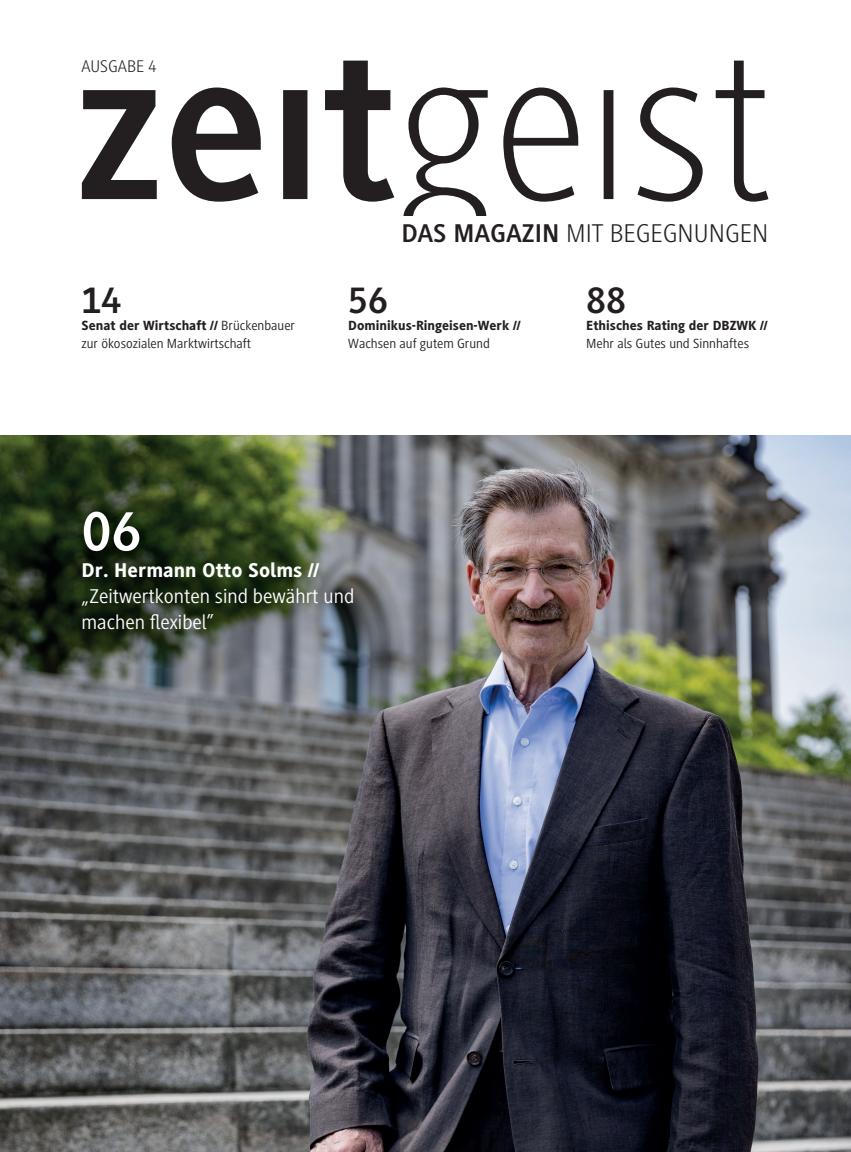
<style>
.page{position:relative;width:851px;height:1152px;background:#fff}
.page>*{position:absolute;margin:0;border:0;box-sizing:border-box;transform-origin:0 0}
.t1{font:100 217px "Generis Sans Std";color:#231f20}
.t2{font:700 58.12px "Generis Sans Std";color:#fff}
.t3{font:700 38.75px "Generis Sans Std";color:#231f20}
.t4{font:300 26.62px "Generis Sans Std";color:#231f20}
.t5{font:20.62px/26.2px "Generis Sans Std";color:#fff}
.t6{font:800 20.62px "Generis Sans Std";color:#fff}
.t7{font:300 17.5px "Generis Sans Std";color:#231f20}
.t8{font:13.75px/17.5px "Generis Sans Std";color:#231f20}
.t9{font:800 13.75px "Generis Sans Std";color:#231f20}
.s1{font-weight:700}
.s2{font-weight:800}
</style>
<div class="page">
<img style="left:0;top:435px;width:850px;height:717px">
<img style="left:60px;top:489px;width:330px;height:178px">
<h1 class="t1" style="left:76px;top:10px;width:698px"><span class="s1">zeit</span>geist</h1>
<h3 class="t3" style="left:81px;top:279px;width:41px">14</h3>
<p class="t8" style="left:81px;top:317px;width:215px"><span class="s2">Senat der Wirtschaft //</span> Brückenbauer zur ökosozialen Marktwirtschaft</p>
<p class="t7" style="left:81px;top:57px;width:76px">AUSGABE 4</p>
<h3 class="t4" style="left:401px;top:219px;width:368px"><span class="s1">DAS MAGAZIN</span> MIT BEGEGNUNGEN</h3>
<h3 class="t3" style="left:586px;top:279px;width:41px">88</h3>
<p class="t9" style="left:586px;top:318px;width:183px">Ethisches Rating der DBZWK //</p>
<p class="t8" style="left:586px;top:335px;width:164px">Mehr als Gutes und Sinnhaftes</p>
<h3 class="t3" style="left:348px;top:279px;width:41px">56</h3>
<p class="t9" style="left:348px;top:318px;width:174px">Dominikus-Ringeisen-Werk //</p>
<p class="t8" style="left:348px;top:335px;width:143px">Wachsen auf gutem Grund</p>
<h2 class="t2" style="left:82px;top:499px;width:61px">06</h2>
<h3 class="t6" style="left:82px;top:558px;width:239px">Dr. Hermann Otto Solms //</h3>
<h3 class="t5" style="left:82px;top:583px;width:274px">„Zeitwertkonten sind bewährt und machen flexibel”</h3>
</div>
